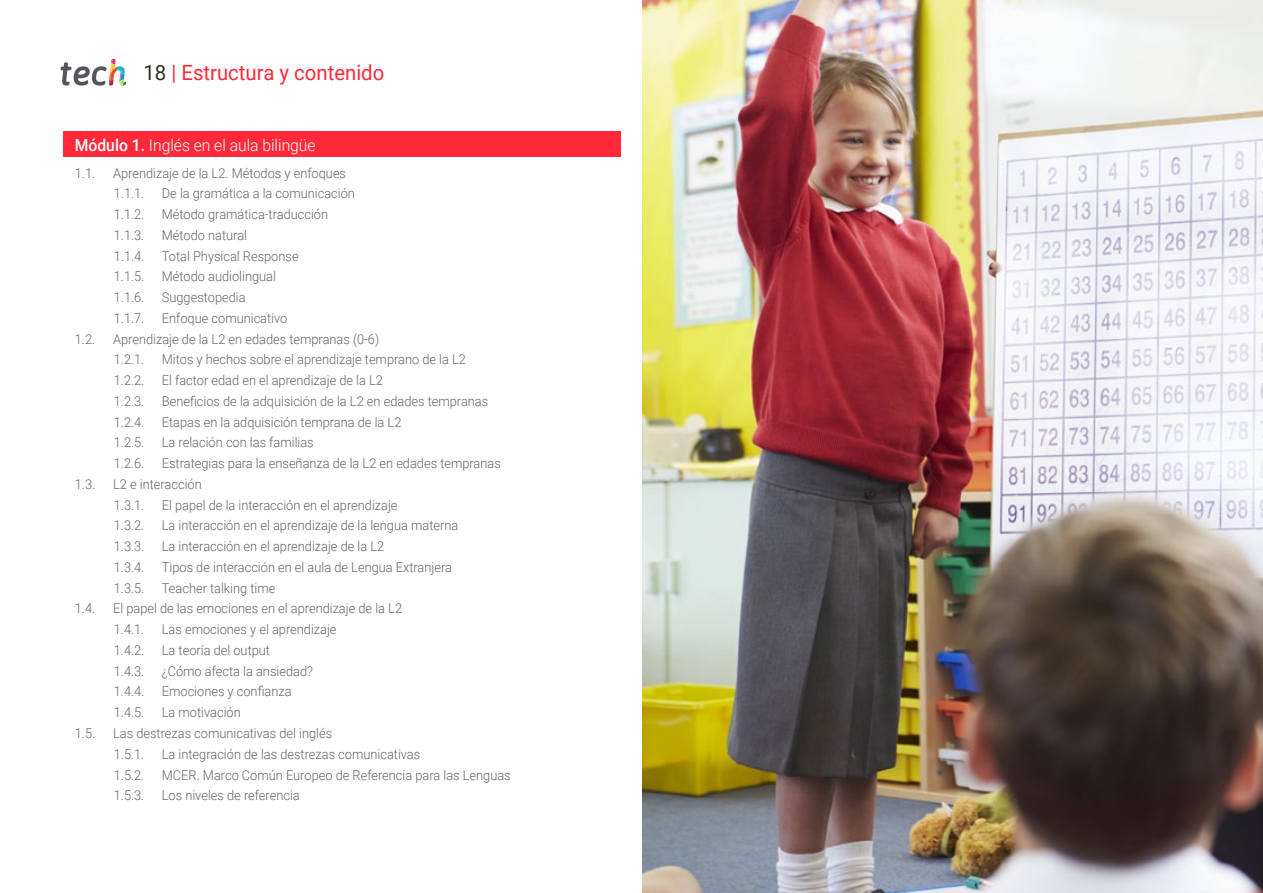
<style>
.page{position:relative;width:1263px;height:893px;background:#fff}
.page>*{position:absolute;margin:0;border:0;box-sizing:border-box;transform-origin:0 0}
.t1{font:21px "Roboto";color:#ff293a}
.t2{font:300 16.5px "Roboto";color:#fff;scale:.95 1}
.t3{font:300 13.5px/20.7px "Roboto";color:#61646a;scale:.95 1}
.s1{color:#312e20}
.s2{font-weight:500}
</style>
<div class="page">
<div style="left:64px;top:132px;width:557px;height:25px;background:#ff293a"></div>
<img style="left:642px;top:0;width:621px;height:893px">
<svg style="left:61px;top:59px;width:65px;height:27px"></svg>
<h1 class="t1" style="left:144px;top:57px;width:242px"><span class="s1">18</span> | Estructura y contenido</h1>
<p class="t2" style="left:75px;top:133px;width:255px"><span class="s2">Módulo 1.</span> Inglés en el aula bilingüe</p>
<p class="t3" style="left:75px;top:162px;width:23px">1.1.</p>
<p class="t3" style="left:113px;top:162px;width:247px">Aprendizaje de la L2. Métodos y enfoques<br>1.1.1.</p>
<p class="t3" style="left:162px;top:183px;width:205px">De la gramática a la comunicación</p>
<p class="t3" style="left:114px;top:204px;width:34px">1.1.2.</p>
<p class="t3" style="left:162px;top:204px;width:177px">Método gramática-traducción</p>
<p class="t3" style="left:114px;top:224px;width:34px">1.1.3.</p>
<p class="t3" style="left:162px;top:224px;width:91px">Método natural</p>
<p class="t3" style="left:114px;top:245px;width:34px">1.1.4.</p>
<p class="t3" style="left:162px;top:245px;width:145px">Total Physical Response</p>
<p class="t3" style="left:114px;top:266px;width:34px">1.1.5.</p>
<p class="t3" style="left:162px;top:266px;width:122px">Método audiolingual</p>
<p class="t3" style="left:114px;top:287px;width:34px">1.1.6.</p>
<p class="t3" style="left:162px;top:287px;width:90px">Suggestopedia</p>
<p class="t3" style="left:114px;top:307px;width:34px">1.1.7.</p>
<p class="t3" style="left:162px;top:307px;width:134px">Enfoque comunicativo</p>
<p class="t3" style="left:75px;top:328px;width:23px">1.2.</p>
<p class="t3" style="left:113px;top:328px;width:282px">Aprendizaje de la L2 en edades tempranas (0-6)<br>1.2.1.</p>
<p class="t3" style="left:162px;top:349px;width:322px">Mitos y hechos sobre el aprendizaje temprano de la L2</p>
<p class="t3" style="left:114px;top:370px;width:34px">1.2.2.</p>
<p class="t3" style="left:162px;top:370px;width:234px">El factor edad en el aprendizaje de la L2</p>
<p class="t3" style="left:114px;top:390px;width:34px">1.2.3.</p>
<p class="t3" style="left:162px;top:390px;width:345px">Beneficios de la adquisición de la L2 en edades tempranas</p>
<p class="t3" style="left:114px;top:411px;width:34px">1.2.4.</p>
<p class="t3" style="left:162px;top:411px;width:254px">Etapas en la adquisición temprana de la L2</p>
<p class="t3" style="left:114px;top:432px;width:34px">1.2.5.</p>
<p class="t3" style="left:162px;top:432px;width:161px">La relación con las familias</p>
<p class="t3" style="left:114px;top:453px;width:34px">1.2.6.</p>
<p class="t3" style="left:162px;top:453px;width:358px">Estrategias para la enseñanza de la L2 en edades tempranas</p>
<p class="t3" style="left:75px;top:473px;width:23px">1.3.</p>
<p class="t3" style="left:113px;top:473px;width:95px">L2 e interacción<br>1.3.1.</p>
<p class="t3" style="left:162px;top:494px;width:250px">El papel de la interacción en el aprendizaje</p>
<p class="t3" style="left:114px;top:515px;width:34px">1.3.2.</p>
<p class="t3" style="left:162px;top:515px;width:314px">La interacción en el aprendizaje de la lengua materna</p>
<p class="t3" style="left:114px;top:536px;width:34px">1.3.3.</p>
<p class="t3" style="left:162px;top:536px;width:236px">La interacción en el aprendizaje de la L2</p>
<p class="t3" style="left:114px;top:556px;width:34px">1.3.4.</p>
<p class="t3" style="left:162px;top:556px;width:307px">Tipos de interacción en el aula de Lengua Extranjera</p>
<p class="t3" style="left:114px;top:577px;width:34px">1.3.5.</p>
<p class="t3" style="left:162px;top:577px;width:121px">Teacher talking time</p>
<p class="t3" style="left:75px;top:598px;width:23px">1.4.</p>
<p class="t3" style="left:113px;top:598px;width:306px">El papel de las emociones en el aprendizaje de la L2<br>1.4.1.</p>
<p class="t3" style="left:162px;top:619px;width:185px">Las emociones y el aprendizaje</p>
<p class="t3" style="left:114px;top:639px;width:34px">1.4.2.</p>
<p class="t3" style="left:162px;top:639px;width:115px">La teoría del output</p>
<p class="t3" style="left:114px;top:660px;width:34px">1.4.3.</p>
<p class="t3" style="left:162px;top:660px;width:161px">¿Cómo afecta la ansiedad?</p>
<p class="t3" style="left:114px;top:681px;width:34px">1.4.4.</p>
<p class="t3" style="left:162px;top:681px;width:138px">Emociones y confianza</p>
<p class="t3" style="left:114px;top:702px;width:34px">1.4.5.</p>
<p class="t3" style="left:162px;top:702px;width:85px">La motivación</p>
<p class="t3" style="left:75px;top:722px;width:23px">1.5.</p>
<p class="t3" style="left:113px;top:722px;width:232px">Las destrezas comunicativas del inglés<br>1.5.1.</p>
<p class="t3" style="left:162px;top:743px;width:274px">La integración de las destrezas comunicativas</p>
<p class="t3" style="left:114px;top:764px;width:34px">1.5.2.</p>
<p class="t3" style="left:162px;top:764px;width:369px">MCER. Marco Común Europeo de Referencia para las Lenguas</p>
<p class="t3" style="left:114px;top:785px;width:34px">1.5.3.</p>
<p class="t3" style="left:162px;top:785px;width:147px">Los niveles de referencia</p>
</div>
